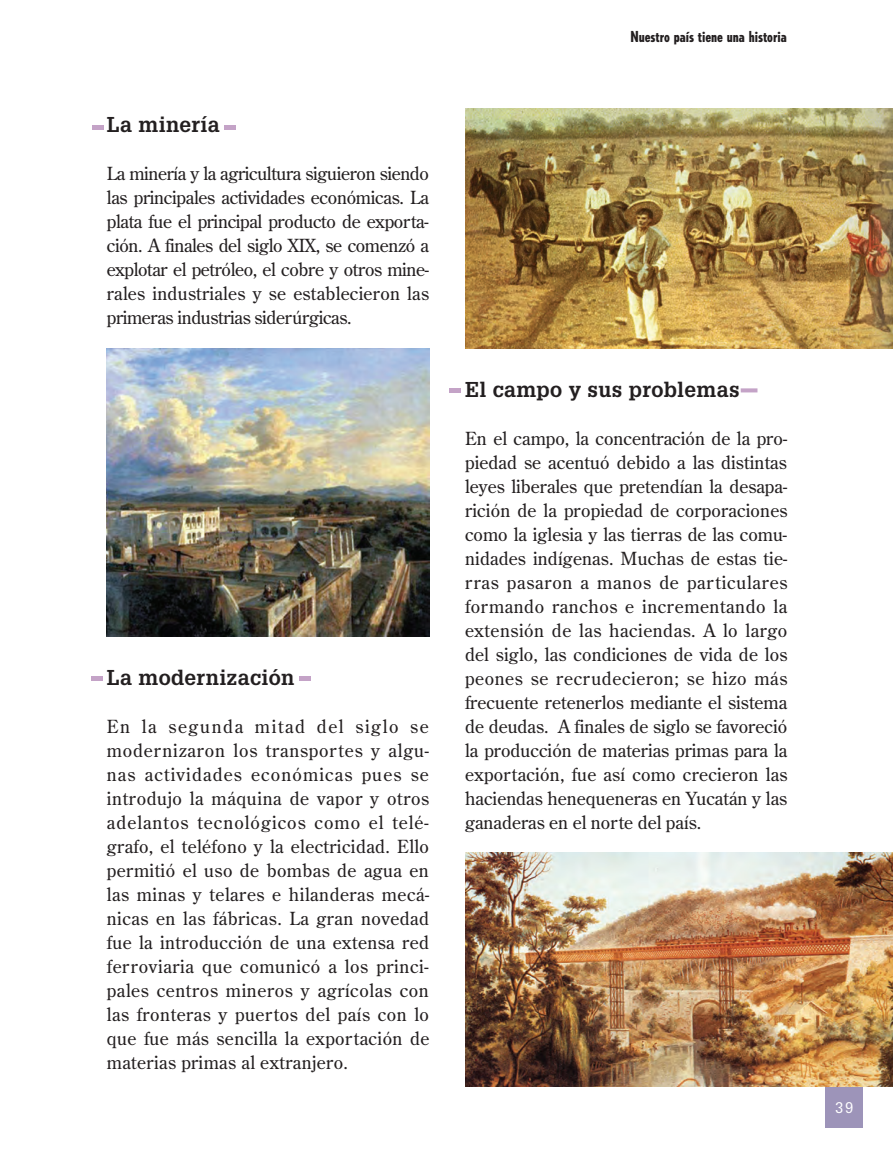
<style>
.page{position:relative;width:893px;height:1150px;background:#fff}
.page>*{position:absolute;margin:0;border:0;box-sizing:border-box;transform-origin:0 0}
.t1{font:700 21px "Glypha";letter-spacing:.015em;color:#231f20}
.t2{font:18px/24px "Century Old Style Std";color:#231f20;text-align:justify}
.t3{font:800 condensed 15px "Tempo";color:#231f20}
.t4{font:15px "Glypha";color:#fff}
</style>
<div class="page">
<div style="left:825px;top:1084px;width:38px;height:43px;background:#9d94b9"></div>
<img style="left:107px;top:348px;width:322px;height:288px">
<img style="left:465px;top:108px;width:428px;height:240px">
<hr style="left:92px;top:125px;width:11px;height:4px;background:#c4a3c7">
<hr style="left:224px;top:125px;width:11px;height:4px;background:#c4a3c7">
<hr style="left:91px;top:676px;width:11px;height:4px;background:#c4a3c7">
<hr style="left:300px;top:676px;width:11px;height:4px;background:#c4a3c7">
<hr style="left:449px;top:388px;width:11px;height:4px;background:#c4a3c7">
<svg style="left:741px;top:388px;width:16px;height:4px"></svg>
<img style="left:465px;top:852px;width:428px;height:234px">
<p class="t1" style="left:107px;top:112px;width:114px">La minería</p>
<p class="t2" style="left:107px;top:161px;width:324px">La minería y la agricultura siguieron siendo las principales actividades económicas. La plata fue el principal producto de exporta&shy;ción. A finales del siglo XIX, se comenzó a explotar el petróleo, el cobre y otros mine&shy;rales industriales y se establecieron las primeras industrias siderúrgicas.</p>
<p class="t1" style="left:107px;top:664px;width:189px">La modernización</p>
<p class="t2" style="left:107px;top:713px;width:324px">En la segunda mitad del siglo se modernizaron los transportes y algu&shy;nas actividades económicas pues se introdujo la máquina de vapor y otros adelantos tecnológicos como el telé&shy;grafo, el teléfono y la electricidad. Ello permitió el uso de bombas de agua en las minas y telares e hilanderas mecá&shy;nicas en las fábricas. La gran novedad fue la introducción de una extensa red ferroviaria que comunicó a los princi&shy;pales centros mineros y agrícolas con las fronteras y puertos del país con lo que fue más sencilla la exportación de materias primas al extranjero.</p>
<p class="t3" style="left:630px;top:28px;width:158px">Nuestro país tiene una historia</p>
<p class="t1" style="left:465px;top:376px;width:276px">El campo y sus problemas</p>
<p class="t2" style="left:465px;top:425px;width:324px">En el campo, la concentración de la pro&shy;piedad se acentuó debido a las distintas leyes liberales que pretendían la desapa&shy;rición de la propiedad de corporaciones como la iglesia y las tierras de las comu&shy;nidades indígenas. Muchas de estas tie&shy;rras pasaron a manos de particulares formando ranchos e incrementando la extensión de las haciendas. A lo largo del siglo, las condiciones de vida de los peones se recrudecieron; se hizo más frecuente retenerlos mediante el sistema de deudas. A finales de siglo se favoreció la producción de materias primas para la exportación, fue así como crecieron las haciendas henequeneras en Yucatán y las ganaderas en el norte del país.</p>
<p class="t4" style="left:835px;top:1098px;width:20px">39</p>
</div>
